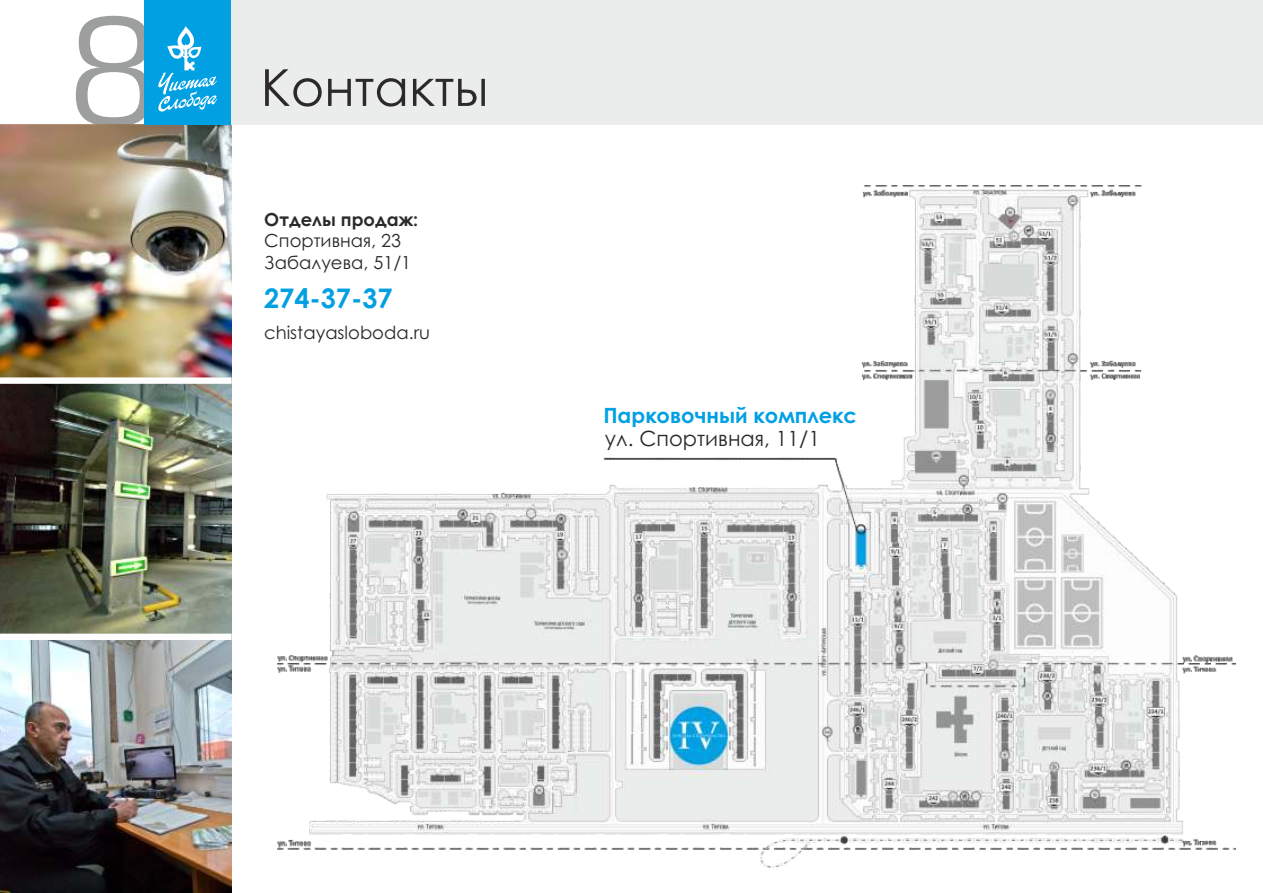
<style>
.page{position:relative;width:1263px;height:893px;background:#fff}
.page>*{position:absolute;margin:0;border:0;box-sizing:border-box;transform-origin:0 0}
.t1{font:152.1px "Elektra Light Pro";color:#9d9e9e}
.t2{font:51px "Century Gothic";color:#2b2a29}
.t3{font:700 27px "Century Gothic";color:#00a0e3}
.t4{font:700 21px "Century Gothic";color:#00a0e3}
.t5{font:21px "Century Gothic";color:#2b2a29}
.t6{font:18px/21.5px "Century Gothic";color:#2b2a29}
.t7{font:700 18px "Century Gothic";color:#2b2a29}
</style>
<div class="page">
<img style="left:0;top:124px;width:231px;height:769px">
<div style="left:144px;top:0;width:88px;height:124px;background:#00a0e3"></div>
<svg style="left:158px;top:26px;width:59px;height:86px"></svg>
<div style="left:232px;top:0;width:1031px;height:124px;background:#ebecec"></div>
<img style="left:277px;top:185px;width:958px;height:682px">
<div style="left:0;top:377px;width:232px;height:7px;background:#fefefe"></div>
<div style="left:0;top:634px;width:232px;height:6px;background:#fefefe"></div>
<h1 class="t1" style="left:66px;top:15px;width:96px">8</h1>
<h2 class="t2" style="left:261px;top:68px;width:229px">Контакты</h2>
<p class="t7" style="left:264px;top:212px;width:156px">Отделы продаж:</p>
<p class="t6" style="left:264px;top:232px;width:148px">Спортивная, 23<br>Забалуева, 51/1</p>
<h3 class="t3" style="left:264px;top:288px;width:130px">274-37-37</h3>
<p class="t6" style="left:264px;top:323px;width:167px">chistayasloboda.ru</p>
<p class="t4" style="left:603px;top:407px;width:255px">Парковочный комплекс</p>
<p class="t5" style="left:605px;top:430px;width:216px">ул. Спортивная, 11/1</p>
</div>
